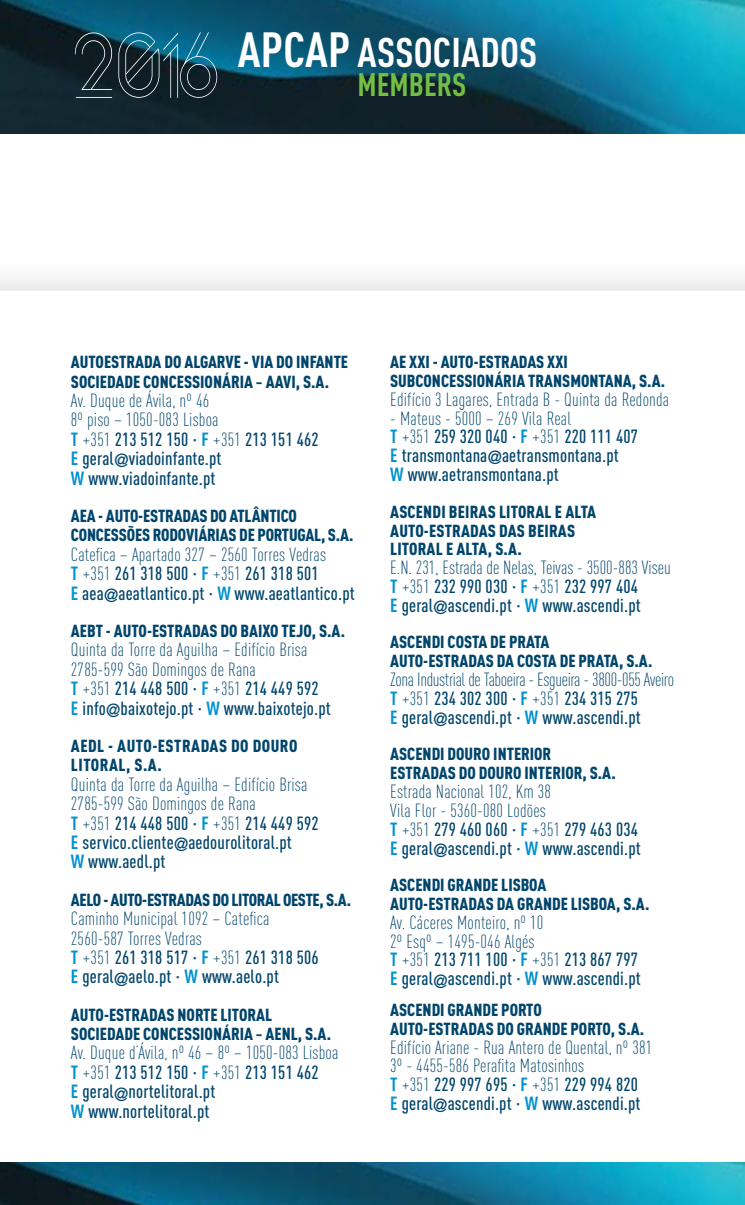
<style>
.page{position:relative;width:745px;height:1205px;background:#fff}
.page>*{position:absolute;margin:0;border:0;box-sizing:border-box;transform-origin:0 0}
.t1{font:87.25px "Arenq";color:#fff;scale:.89 1}
.t2{font:700 48.75px "DIN Cond";letter-spacing:.005em;color:#fff}
.t3{font:700 41px "DIN Cond";letter-spacing:.005em;color:#fff}
.t4{font:700 32.25px "DIN Cond";color:#72bf44}
.t5{font:300 18.75px/18.8px "DIN Cond";letter-spacing:.01em;color:#00456c}
.t6{font:500 18.75px/19.5px "DIN Cond";letter-spacing:.01em;color:#00456c}
.t7{font:300 18.75px/18.8px "DIN Cond";letter-spacing:-.02em;color:#00456c}
.t8{font:900 17.25px/18.8px "DIN Cond";color:#00456c}
.t9{font:900 17.25px/19.5px "DIN Cond";letter-spacing:.03em;color:#00456c}
.t10{font:900 17.25px "DIN Cond";letter-spacing:-.02em;color:#00456c}
.s1{font-family:"DIN Engschrift";font-weight:400}
.s2{font-weight:300}
.s3{font-weight:700;color:#0092cf}
.s4{font-weight:500}
</style>
<div class="page">
<img style="left:0;top:0;width:744px;height:133px">
<img style="left:0;top:1162px;width:744px;height:43px">
<div style="left:0;top:262px;width:744px;height:29px;background:#f5f5f6"></div>
<h1 class="t1" style="left:71px;top:17px;width:170px">2016</h1>
<h2 class="t2" style="left:237px;top:20px;width:114px">APCAP</h2>
<h3 class="t3" style="left:357px;top:27px;width:181px">ASSOCIADOS</h3>
<h3 class="t4" style="left:357px;top:65px;width:110px">MEMBERS</h3>
<p class="t8" style="left:71px;top:352px;width:278px;line-height:19.5px">AUTOESTRADA DO ALGARVE - VIA DO INFANTE<br>SOCIEDADE CONCESSIONÁRIA <span class="s1">‑</span> AAVI, S.A.</p>
<p class="t6" style="left:71px;top:390px;width:249px"><span class="s2">Av. Duque de Ávila, nº 46<br>8º piso – 1050-083 Lisboa<br></span><span class="s3">T</span> <span class="s2">+351</span> 213 512 150 <span class="s2">·</span> <span class="s3">F</span> <span class="s2">+351</span> 213 151 462<br><span class="s3">E</span> geral<span class="s1">@</span>viadoinfante.pt<br><span class="s3">W</span> www.viadoinfante.pt</p>
<p class="t8" style="left:71px;top:505px;width:284px;line-height:19.5px">AEA - AUTO-ESTRADAS DO ATLÂNTICO<br>CONCESSÕES RODOVIÁRIAS DE PORTUGAL, S.A.</p>
<p class="t6" style="left:71px;top:544px;width:285px"><span class="s2">Catefica – Apartado 327 – 2560 Torres Vedras<br></span><span class="s3">T</span> <span class="s2">+351</span> 261 318 500 <span class="s2">·</span> <span class="s3">F</span> <span class="s2">+351</span> 261 318 501<br><span class="s3">E</span> aea<span class="s1">@</span>aeatlantico.pt <span class="s2">·</span> <span class="s3">W</span> www.aeatlantico.pt</p>
<p class="t8" style="left:71px;top:621px;width:275px">AEBT - AUTO-ESTRADAS DO BAIXO TEJO, S.A.</p>
<p class="t5" style="left:71px;top:640px;width:261px;line-height:19.5px">Quinta da Torre da Aguilha – Edifício Brisa 2785-599 São Domingos de Rana<br><span class="s3">T</span> +351 <span class="s4">214 448 500</span> · <span class="s3">F</span> +351 <span class="s4">214 449 592<br></span><span class="s3">E</span> <span class="s4">info</span><span class="s1">@</span><span class="s4">baixotejo.pt</span> · <span class="s3">W</span> <span class="s4">www.baixotejo.pt</span></p>
<p class="t9" style="left:71px;top:735px;width:228px">AEDL - AUTO-ESTRADAS DO DOURO<br>LITORAL, S.A.</p>
<p class="t5" style="left:71px;top:774px;width:249px;line-height:19.5px">Quinta da Torre da Aguilha – Edifício Brisa<br>2785-599 São Domingos de Rana<br><span class="s3">T</span> +351 <span class="s4">214 448 500</span> · <span class="s3">F</span> +351 <span class="s4">214 449 592<br></span><span class="s3">E</span> <span class="s4">servico.cliente</span><span class="s1">@</span><span class="s4">aedourolitoral.pt<br></span><span class="s3">W</span> <span class="s4">www.aedl.pt</span></p>
<p class="t10" style="left:71px;top:888px;width:281px">AELO - AUTO-ESTRADAS DO LITORAL OESTE, S.A.</p>
<p class="t5" style="left:71px;top:908px;width:249px;line-height:19.5px">Caminho Municipal 1092 – Catefica<br>2560-587 Torres Vedras<br><span class="s3">T</span> +351 <span class="s4">261 318 517</span> · <span class="s3">F</span> +351 <span class="s4">261 318 506<br></span><span class="s3">E</span> <span class="s4">geral</span><span class="s1">@</span><span class="s4">aelo.pt</span> · <span class="s3">W</span> <span class="s4">www.aelo.pt</span></p>
<p class="t8" style="left:71px;top:1004px;width:261px;line-height:19.5px">AUTO-ESTRADAS NORTE LITORAL<br>SOCIEDADE CONCESSIONÁRIA <span class="s1">‑</span> AENL, S.A.</p>
<p class="t6" style="left:71px;top:1042px;width:269px"><span class="s2">Av. Duque d’Ávila, nº 46 – 8º – 1050-083 Lisboa<br></span><span class="s3">T</span> <span class="s2">+351</span> 213 512 150 <span class="s2">·</span> <span class="s3">F</span> <span class="s2">+351</span> 213 151 462<br><span class="s3">E</span> geral<span class="s1">@</span>nortelitoral.pt<br><span class="s3">W</span> www.nortelitoral.pt</p>
<p class="t8" style="left:390px;top:352px;width:276px">AE XXI - AUTO-ESTRADAS XXI<br>SUBCONCESSIONÁRIA TRANSMONTANA, S.A.</p>
<p class="t5" style="left:390px;top:390px;width:280px">Edifício 3 Lagares, Entrada B - Quinta da Redonda</p>
<p class="t6" style="left:390px;top:408px;width:249px;line-height:18.8px"><span class="s2">- Mateus - 5000 – 269 Vila Real<br></span><span class="s3">T</span> <span class="s2">+351</span> 259 320 040 <span class="s2">·</span> <span class="s3">F</span> <span class="s2">+351</span> 220 111 407<br><span class="s3">E</span> transmontana<span class="s1">@</span>aetransmontana.pt<br><span class="s3">W</span> www.aetransmontana.pt</p>
<p class="t8" style="left:390px;top:502px;width:207px">ASCENDI BEIRAS LITORAL E ALTA<br>AUTO-ESTRADAS DAS BEIRAS<br>LITORAL E ALTA, S.A.</p>
<p class="t5" style="left:390px;top:558px;width:282px">E.N. 231, Estrada de Nelas, Teivas - 3500-883 Viseu<br><span class="s3">T</span> +351 <span class="s4">232 990 030</span> · <span class="s3">F</span> +351 <span class="s4">232 997 404<br></span><span class="s3">E</span> <span class="s4">geral</span><span class="s1">@</span><span class="s4">ascendi.pt</span> · <span class="s3">W</span> <span class="s4">www.ascendi.pt</span></p>
<p class="t8" style="left:390px;top:632px;width:263px">ASCENDI COSTA DE PRATA<br>AUTO-ESTRADAS DA COSTA DE PRATA, S.A.</p>
<p class="t7" style="left:390px;top:670px;width:285px">Zona Industrial de Taboeira - Esgueira - 3800-055 Aveiro<br><span class="s3">T</span> +351 <span class="s4">234 302 300</span> · <span class="s3">F</span> +351 <span class="s4">234 315 275<br></span><span class="s3">E</span> <span class="s4">geral</span><span class="s1">@</span><span class="s4">ascendi.pt</span> · <span class="s3">W</span> <span class="s4">www.ascendi.pt</span></p>
<p class="t8" style="left:390px;top:744px;width:227px">ASCENDI DOURO INTERIOR<br>ESTRADAS DO DOURO INTERIOR, S.A.</p>
<p class="t5" style="left:390px;top:782px;width:252px">Estrada Nacional 102, Km 38<br>Vila Flor - 5360-080 Lodões<br><span class="s3">T</span> +351 <span class="s4">279 460 060</span> · <span class="s3">F</span> +351 <span class="s4">279 463 034<br></span><span class="s3">E</span> <span class="s4">geral</span><span class="s1">@</span><span class="s4">ascendi.pt</span> · <span class="s3">W</span> <span class="s4">www.ascendi.pt</span></p>
<p class="t8" style="left:390px;top:875px;width:260px">ASCENDI GRANDE LISBOA<br>AUTO-ESTRADAS DA GRANDE LISBOA, S.A.</p>
<p class="t5" style="left:390px;top:913px;width:252px">Av. Cáceres Monteiro, nº 10<br>2º Esqº – 1495-046 Algés<br><span class="s3">T</span> +351 <span class="s4">213 711 100</span> · <span class="s3">F</span> +351 <span class="s4">213 867 797<br></span><span class="s3">E</span> <span class="s4">geral</span><span class="s1">@</span><span class="s4">ascendi.pt</span> · <span class="s3">W</span> <span class="s4">www.ascendi.pt</span></p>
<p class="t8" style="left:390px;top:1000px;width:255px">ASCENDI GRANDE PORTO<br>AUTO-ESTRADAS DO GRANDE PORTO, S.A.</p>
<p class="t5" style="left:390px;top:1037px;width:263px">Edifício Ariane - Rua Antero de Quental, nº 381<br>3º - 4455-586 Perafita Matosinhos<br><span class="s3">T</span> +351 <span class="s4">229 997 695</span> · <span class="s3">F</span> +351 <span class="s4">229 994 820<br></span><span class="s3">E</span> <span class="s4">geral</span><span class="s1">@</span><span class="s4">ascendi.pt</span> · <span class="s3">W</span> <span class="s4">www.ascendi.pt</span></p>
</div>
